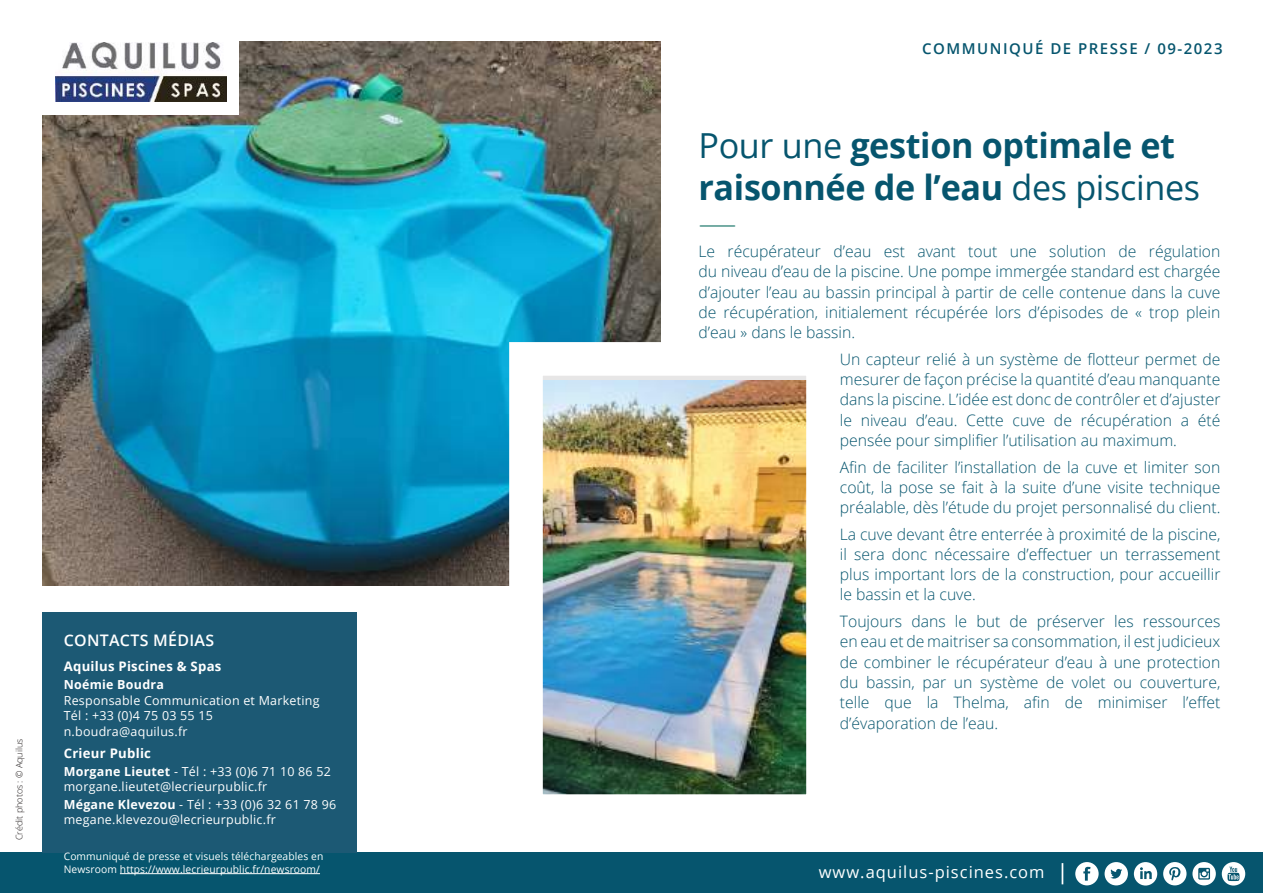
<style>
.page{position:relative;width:1263px;height:893px;background:#fff}
.page>*{position:absolute;margin:0;border:0;box-sizing:border-box;transform-origin:0 0}
.t1{font:700 34.5px/42px "Open Sans";letter-spacing:-.01em;color:#06556e}
.t2{font:25.5px "Open Sans";color:#70a9a1;scale:1.5 1}
.t3{font:16.5px "Open Sans";letter-spacing:.06em;color:#fff}
.t4{font:600 15.9px "Open Sans";letter-spacing:.02em;color:#fff}
.t5{font:300 15.75px/20.2px "Open Sans";color:#06556e;text-align:justify}
.t6{font:600 15px "Open Sans";letter-spacing:.1em;color:#06556e}
.t7{font:700 13.2px "Open Sans";letter-spacing:.02em;color:#fff}
.t8{font:12.45px/15.5px "Open Sans";letter-spacing:.02em;color:#fff}
.t9{font:700 12.45px "Open Sans";letter-spacing:.02em;color:#fff}
.t10{font:10.35px/12.5px "Open Sans";letter-spacing:.01em;color:#fff}
.t11{font:300 9px "Open Sans";color:#241f1f}
.s1{font-weight:700}
.s2{font-weight:400}
</style>
<div class="page">
<img style="left:43px;top:42px;width:617px;height:544px">
<div style="left:0;top:852px;width:1263px;height:41px;background:#06556e"></div>
<hr style="left:1061px;top:863px;width:2px;height:21px;background:#fff">
<svg style="left:1075px;top:862px;width:23px;height:23px"></svg>
<svg style="left:1104px;top:862px;width:24px;height:23px"></svg>
<svg style="left:1163px;top:862px;width:23px;height:23px"></svg>
<svg style="left:1192px;top:862px;width:24px;height:23px"></svg>
<svg style="left:1222px;top:862px;width:23px;height:23px"></svg>
<svg style="left:1134px;top:862px;width:23px;height:23px"></svg>
<div style="left:43px;top:29px;width:196px;height:86px;background:#fff"></div>
<img style="left:55px;top:42px;width:171px;height:59px">
<div style="left:43px;top:612px;width:314px;height:241px;background:#1c5974"></div>
<hr style="left:120px;top:873px;width:200px;height:1px;background:#fff">
<img style="left:508px;top:341px;width:299px;height:454px">
<p class="t11" style="left:13px;top:840px;width:103px;rotate:-90deg">Crédit photos : © Aquilus</p>
<p class="t4" style="left:64px;top:629px;width:152px">CONTACTS MÉDIAS</p>
<p class="t7" style="left:64px;top:657px;width:159px">Aquilus Piscines &amp; Spas</p>
<p class="t9" style="left:64px;top:676px;width:102px">Noémie Boudra</p>
<p class="t8" style="left:64px;top:692px;width:257px">Responsable Communication et Marketing<br>Tél : +33 (0)4 75 03 55 15 n.boudra@aquilus.fr</p>
<p class="t7" style="left:64px;top:744px;width:89px">Crieur Public</p>
<p class="t8" style="left:64px;top:763px;width:269px"><span class="s1">Morgane Lieutet</span> - Tél : +33 (0)6 71 10 86 52 morgane.lieutet@lecrieurpublic.fr</p>
<p class="t8" style="left:64px;top:796px;width:274px"><span class="s1">Mégane Klevezou</span> - Tél : +33 (0)6 32 61 78 96 megane.klevezou@lecrieurpublic.fr</p>
<p class="t10" style="left:64px;top:850px;width:261px">Communiqué de presse et visuels téléchargeables en<br>Newsroom https://www.lecrieurpublic.fr/newsroom/</p>
<p class="t6" style="left:922px;top:38px;width:302px">COMMUNIQUÉ DE PRESSE / 09-2023</p>
<h1 class="t1" style="left:698px;top:124px;width:503px"><span class="s2">Pour une</span> gestion optimale et raisonnée de l’eau <span class="s2">des piscines</span></h1>
<h2 class="t2" style="left:698px;top:206px;width:27px">—</h2>
<p class="t5" style="left:698px;top:241px;width:523px">Le récupérateur d’eau est avant tout une solution de régulation du niveau d’eau de la piscine. Une pompe immergée standard est chargée d’ajouter l’eau au bassin principal à partir de celle contenue dans la cuve de récupération, initialement récupérée lors d’épisodes de « trop plein d’eau » dans le bassin.</p>
<p class="t5" style="left:840px;top:349px;width:382px">Un capteur relié à un système de flotteur permet de mesurer de façon précise la quantité d’eau manquante dans la piscine. L’idée est donc de contrôler et d’ajuster le niveau d’eau. Cette cuve de récupération a été pensée pour simplifier l’utilisation au maximum.</p>
<p class="t5" style="left:840px;top:456px;width:382px">Afin de faciliter l’installation de la cuve et limiter son coût, la pose se fait à la suite d’une visite technique préalable, dès l’étude du projet personnalisé du client.</p>
<p class="t5" style="left:840px;top:523px;width:382px">La cuve devant être enterrée à proximité de la piscine, il sera donc nécessaire d’effectuer un terrassement plus important lors de la construction, pour accueillir le bassin et la cuve.</p>
<p class="t5" style="left:840px;top:611px;width:382px">Toujours dans le but de préserver les ressources en eau et de maitriser sa consommation, il est judicieux de combiner le récupérateur d’eau à une protection du bassin, par un système de volet ou couverture, telle que la Thelma, afin de minimiser l’effet d’évaporation de l’eau.</p>
<p class="t3" style="left:819px;top:861px;width:227px">www.aquilus-piscines.com</p>
</div>
